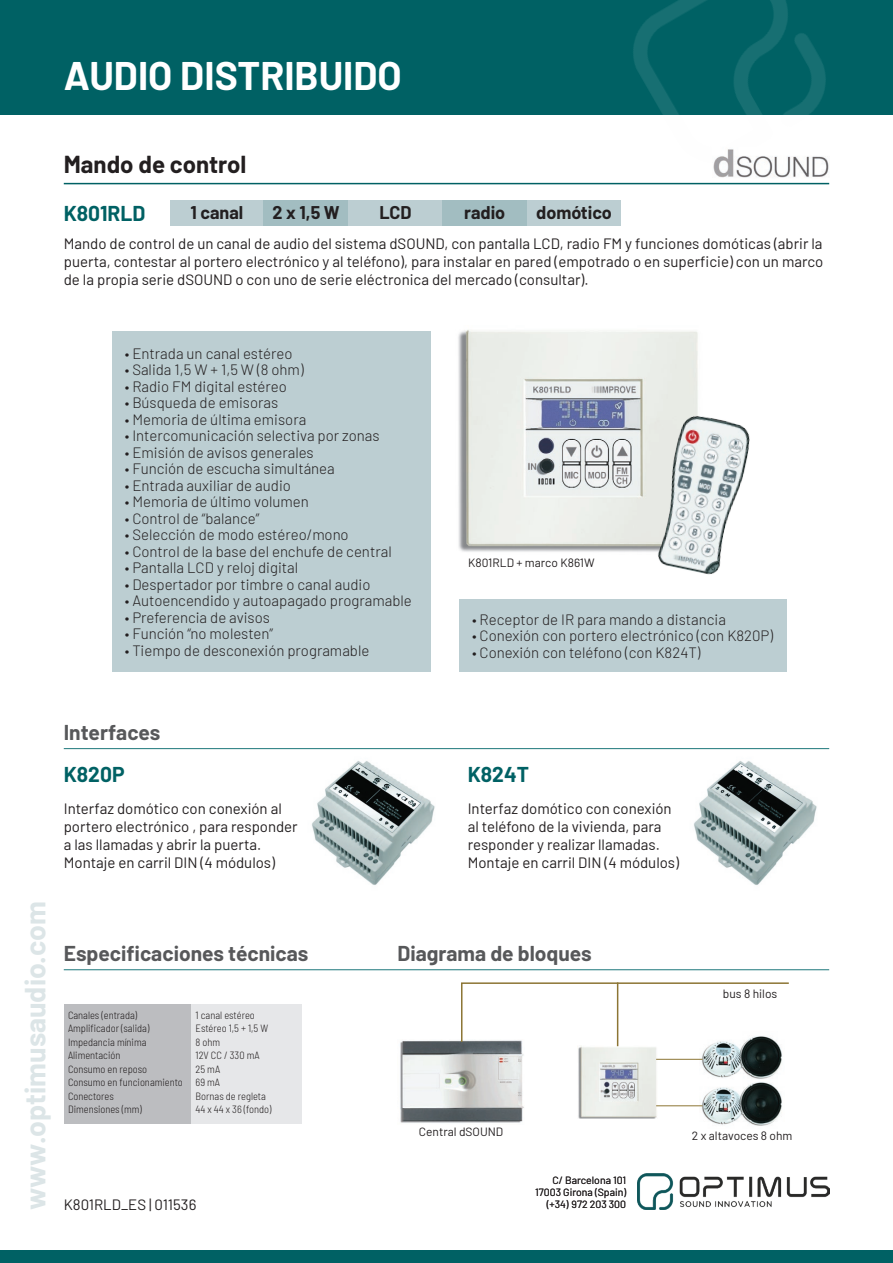
<style>
.page{position:relative;width:893px;height:1263px;background:#fff}
.page>*{position:absolute;margin:0;border:0;box-sizing:border-box;transform-origin:0 0}
.t1{font:700 39px "Barlow";color:#fff}
.t2{font:700 28.5px "Barlow";color:#dce5e7}
.t3{font:700 24px "Barlow";color:#231f20}
.t4{font:700 21px "Barlow";color:#57585a}
.t5{font:700 21px "Barlow";color:#006164}
.t6{font:700 18px "Barlow";color:#231f20}
.t7{font:300 15px "Barlow";color:#231f20}
.t8{font:15px/18px "Barlow";color:#231f20}
.t9{font:12px "Barlow";color:#231f20}
.t10{font:300 semi-condensed 10.5px/13.5px "Barlow";color:#231f20}
.t11{font:10.5px/12px "Barlow";color:#231f20;text-align:right}
</style>
<div class="page">
<div style="left:0;top:0;width:893px;height:115px;background:#006164"></div>
<img style="left:611px;top:0;width:219px;height:184px">
<img style="left:638px;top:1174px;width:191px;height:35px">
<div style="left:0;top:1250px;width:893px;height:13px;background:#006164"></div>
<hr style="left:64px;top:183px;width:765px;height:1px;background:#006164">
<div style="left:64px;top:1004px;width:127px;height:119px;background:#bcbdc0"></div>
<div style="left:191px;top:1004px;width:111px;height:119px;background:#e6e7e9"></div>
<img style="left:713px;top:148px;width:116px;height:31px">
<img style="left:458px;top:330px;width:240px;height:222px">
<div style="left:112px;top:332px;width:319px;height:340px;background:#bcced2"></div>
<hr style="left:64px;top:969px;width:765px;height:1px;background:#1d777b">
<img style="left:400px;top:1040px;width:124px;height:83px">
<img style="left:700px;top:1043px;width:82px;height:36px">
<img style="left:578px;top:1045px;width:79px;height:73px">
<img style="left:700px;top:1082px;width:82px;height:44px">
<hr style="left:656px;top:1059px;width:46px;height:1px;background:#8c7534">
<hr style="left:656px;top:1105px;width:46px;height:1px;background:#8c7534">
<svg style="left:460px;top:982px;width:329px;height:61px"></svg>
<hr style="left:617px;top:982px;width:1px;height:64px;background:#8c7534">
<div style="left:170px;top:200px;width:94px;height:25px;background:#bcced2"></div>
<div style="left:264px;top:200px;width:85px;height:25px;background:#a2bdc1"></div>
<div style="left:349px;top:200px;width:93px;height:25px;background:#bcced2"></div>
<div style="left:442px;top:200px;width:85px;height:25px;background:#a2bdc1"></div>
<div style="left:527px;top:200px;width:94px;height:25px;background:#bcced2"></div>
<div style="left:459px;top:600px;width:328px;height:72px;background:#bcced2"></div>
<img style="left:648px;top:408px;width:102px;height:167px">
<hr style="left:64px;top:748px;width:765px;height:1px;background:#1d777b">
<img style="left:312px;top:761px;width:123px;height:124px">
<img style="left:694px;top:761px;width:123px;height:124px">
<h1 class="t1" style="left:64px;top:47px;width:340px">AUDIO DISTRIBUIDO</h1>
<h3 class="t3" style="left:64px;top:146px;width:184px">Mando de control</h3>
<h3 class="t5" style="left:64px;top:198px;width:83px">K801RLD</h3>
<p class="t6" style="left:190px;top:200px;width:54px">1 canal</p>
<p class="t6" style="left:273px;top:200px;width:69px">2 x 1,5 W</p>
<p class="t6" style="left:379px;top:200px;width:34px">LCD</p>
<p class="t6" style="left:464px;top:200px;width:43px">radio</p>
<p class="t6" style="left:536px;top:200px;width:77px">domótico</p>
<p class="t8" style="left:64px;top:233px;width:761px;text-align:justify">Mando de control de un canal de audio del sistema dSOUND, con pantalla LCD, radio FM y funciones domóticas (abrir la puerta, contestar al portero electrónico y al teléfono), para instalar en pared (empotrado o en superficie) con un marco de la propia serie dSOUND o con uno de serie eléctronica del mercado (consultar).</p>
<p class="t7" style="left:125px;top:342px;width:169px">• Entrada un canal estéreo</p>
<p class="t7" style="left:125px;top:359px;width:180px">• Salida 1,5 W + 1,5 W (8 ohm)</p>
<p class="t7" style="left:125px;top:375px;width:164px">• Radio FM digital estéreo</p>
<p class="t7" style="left:125px;top:392px;width:155px">• Búsqueda de emisoras</p>
<p class="t7" style="left:125px;top:408px;width:183px">• Memoria de última emisora</p>
<p class="t7" style="left:125px;top:425px;width:256px">• Intercomunicación selectiva por zonas</p>
<p class="t7" style="left:125px;top:441px;width:190px">• Emisión de avisos generales</p>
<p class="t7" style="left:125px;top:458px;width:211px">• Función de escucha simultánea</p>
<p class="t7" style="left:125px;top:474px;width:168px">• Entrada auxiliar de audio</p>
<p class="t7" style="left:125px;top:491px;width:186px">• Memoria de último volumen</p>
<p class="t7" style="left:125px;top:507px;width:136px">• Control de “balance”</p>
<p class="t7" style="left:125px;top:524px;width:225px">• Selección de modo estéreo/mono</p>
<p class="t7" style="left:125px;top:540px;width:268px">• Control de la base del enchufe de central</p>
<p class="t7" style="left:125px;top:557px;width:175px">• Pantalla LCD y reloj digital</p>
<p class="t7" style="left:125px;top:573px;width:247px">• Despertador por timbre o canal audio</p>
<p class="t7" style="left:125px;top:590px;width:289px">• Autoencendido y autoapagado programable</p>
<p class="t7" style="left:125px;top:606px;width:147px">• Preferencia de avisos</p>
<p class="t7" style="left:125px;top:623px;width:150px">• Función “no molesten”</p>
<p class="t7" style="left:125px;top:639px;width:246px">• Tiempo de desconexión programable</p>
<p class="t9" style="left:468px;top:553px;width:128px">K801RLD + marco K861W</p>
<p class="t7" style="left:472px;top:608px;width:255px">• Receptor de IR para mando a distancia</p>
<p class="t7" style="left:472px;top:625px;width:303px">• Conexión con portero electrónico (con K820P)</p>
<p class="t7" style="left:472px;top:641px;width:230px">• Conexión con teléfono (con K824T)</p>
<h2 class="t2" style="left:14px;top:1210px;width:310px;rotate:-90deg">www.optimusaudio.com</h2>
<h3 class="t4" style="left:64px;top:716px;width:98px">Interfaces</h3>
<h3 class="t5" style="left:64px;top:759px;width:62px">K820P</h3>
<p class="t8" style="left:64px;top:798px;width:235px">Interfaz domótico con conexión al portero electrónico , para responder a las llamadas y abrir la puerta.<br>Montaje en carril DIN (4 módulos)</p>
<h3 class="t5" style="left:468px;top:759px;width:63px">K824T</h3>
<p class="t8" style="left:468px;top:798px;width:213px">Interfaz domótico con conexión al teléfono de la vivienda, para responder y realizar llamadas.<br>Montaje en carril DIN (4 módulos)</p>
<h3 class="t4" style="left:64px;top:938px;width:246px">Especificaciones técnicas</h3>
<h3 class="t4" style="left:397px;top:938px;width:196px">Diagrama de bloques</h3>
<p class="t10" style="left:68px;top:1007px;width:116px">Canales (entrada)<br>Amplificador (salida)<br>Impedancia mínima<br>Alimentación<br>Consumo en reposo<br>Consumo en funcionamiento<br>Conectores<br>Dimensiones (mm)</p>
<p class="t10" style="left:196px;top:1007px;width:77px">1 canal estéreo<br>Estéreo 1,5 + 1,5 W<br>8 ohm<br>12V CC / 330 mA<br>25 mA<br>69 mA<br>Bornas de regleta<br>44 x 44 x 36 (fondo)</p>
<p class="t9" style="left:723px;top:985px;width:56px">bus 8 hilos</p>
<p class="t9" style="left:419px;top:1123px;width:86px">Central dSOUND</p>
<p class="t9" style="left:692px;top:1127px;width:102px">2 x altavoces 8 ohm</p>
<p class="t11" style="left:535px;top:1173px;width:92px">C/ Barcelona 101<br>17003 Girona (Spain)</p>
<p class="t8" style="left:64px;top:1194px;width:134px">K801RLD_ES | 011536</p>
<p class="t11" style="left:547px;top:1197px;width:81px">(+34) 972 203 300</p>
</div>
